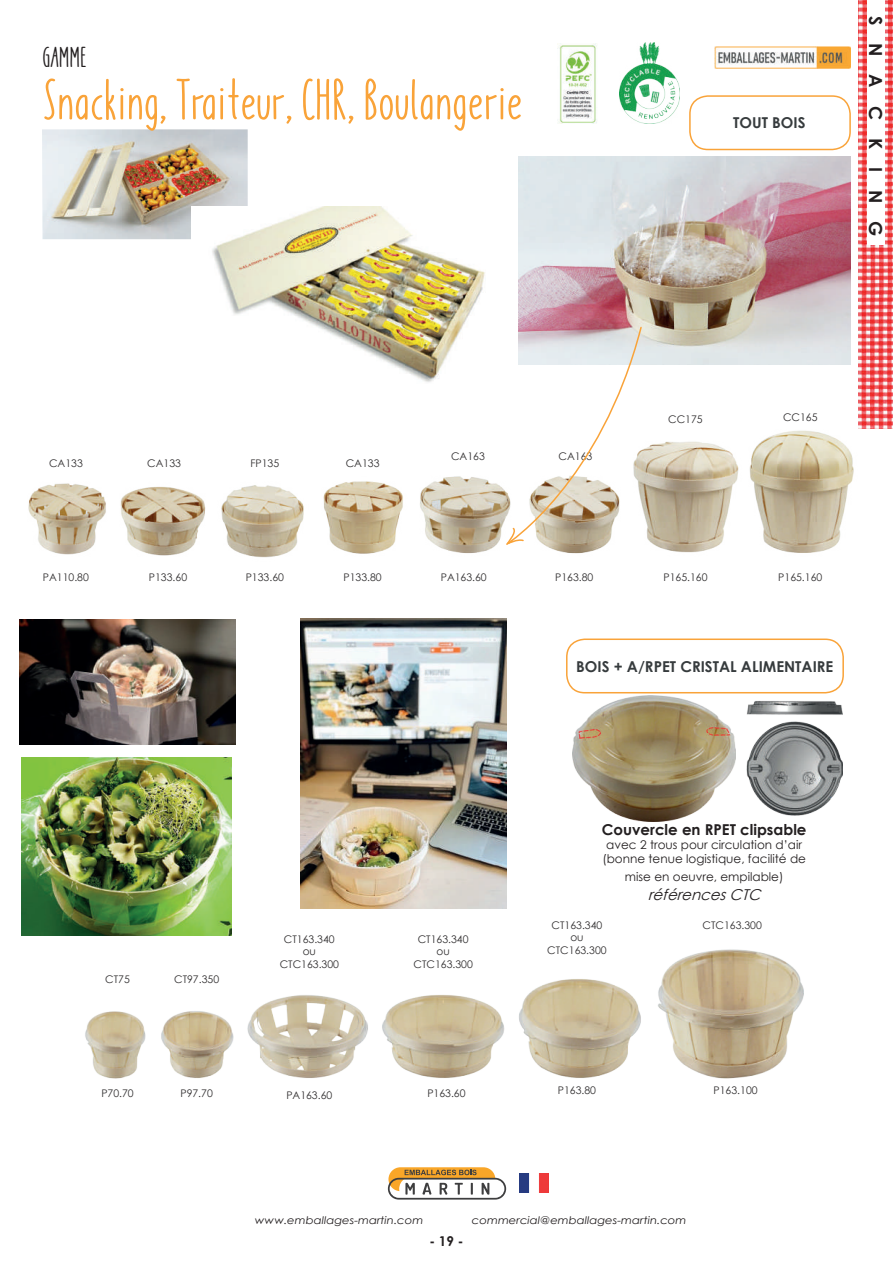
<style>
.page{position:relative;width:893px;height:1263px;background:#fff}
.page>*{position:absolute;margin:0;border:0;box-sizing:border-box;transform-origin:0 0}
.t1{font:54px "KEYLIME Demo";color:#f9a339;scale:1.11 1}
.t2{font:27px "KEYLIME Demo";color:#231f20;scale:1.11 1}
.t3{font:700 18px "Century Gothic";letter-spacing:1em;color:#231f20}
.t4{font:700 15px "Century Gothic";color:#363b3d}
.t5{font:700 15px "Century Gothic";color:#231f20}
.t6{font:italic 15px "Century Gothic";color:#231f20}
.t7{font:700 13.5px "Century Gothic";color:#231f20}
.t8{font:12px/14.4px "Century Gothic";color:#231f20;text-align:center}
.t9{font:10.5px/12.6px "Century Gothic";color:#312f30;text-align:center}
.t10{font:italic 10.5px "Century Gothic";color:#231f20;scale:1.11 1}
</style>
<div class="page">
<img style="left:519px;top:157px;width:332px;height:207px">
<img style="left:42px;top:129px;width:206px;height:110px">
<img style="left:28px;top:408px;width:864px;height:150px">
<svg style="left:505px;top:326px;width:138px;height:220px"></svg>
<img style="left:191px;top:206px;width:294px;height:176px">
<div style="left:689px;top:95px;width:162px;height:55px;border:2px solid #f9a339;border-radius:18px"></div>
<img style="left:715px;top:47px;width:135px;height:21px">
<img style="left:557px;top:43px;width:40px;height:81px">
<img style="left:619px;top:43px;width:60px;height:81px">
<img style="left:64px;top:935px;width:740px;height:144px">
<img style="left:22px;top:758px;width:210px;height:177px">
<div style="left:566px;top:638px;width:278px;height:55px;border:2px solid #f9a339;border-radius:18px"></div>
<img style="left:573px;top:696px;width:162px;height:125px">
<img style="left:746px;top:701px;width:97px;height:115px">
<img style="left:859px;top:0;width:34px;height:108px">
<img style="left:859px;top:108px;width:34px;height:160px">
<img style="left:859px;top:268px;width:34px;height:160px">
<div style="left:867px;top:1px;width:17px;height:244px;background:#fff"></div>
<img style="left:19px;top:620px;width:216px;height:124px">
<img style="left:300px;top:619px;width:207px;height:289px">
<svg style="left:388px;top:1167px;width:118px;height:32px"></svg>
<img style="left:519px;top:1174px;width:29px;height:19px">
<h2 class="t2" style="left:43px;top:44px;width:42px">GAMME</h2>
<h1 class="t1" style="left:43px;top:75px;width:434px">Snacking, Traiteur, CHR, Boulangerie</h1>
<h3 class="t4" style="left:733px;top:112px;width:74px">TOUT BOIS</h3>
<h3 class="t3" style="left:889px;top:16px;width:222px;rotate:90deg">SNACKING</h3>
<p class="t9" style="left:49px;top:457px;width:35px">CA133</p>
<p class="t9" style="left:43px;top:571px;width:47px">PA110.80</p>
<p class="t9" style="left:147px;top:457px;width:35px">CA133</p>
<p class="t9" style="left:149px;top:571px;width:40px">P133.60</p>
<p class="t9" style="left:250px;top:457px;width:30px">FP135</p>
<p class="t9" style="left:246px;top:571px;width:40px">P133.60</p>
<p class="t9" style="left:346px;top:457px;width:35px">CA133</p>
<p class="t9" style="left:451px;top:450px;width:35px">CA163</p>
<p class="t9" style="left:558px;top:450px;width:35px">CA163</p>
<p class="t9" style="left:668px;top:413px;width:36px">CC175</p>
<p class="t9" style="left:344px;top:571px;width:40px">P133.80</p>
<p class="t9" style="left:663px;top:571px;width:46px">P165.160</p>
<p class="t9" style="left:441px;top:571px;width:47px">PA163.60</p>
<p class="t9" style="left:555px;top:571px;width:40px">P163.80</p>
<p class="t9" style="left:783px;top:411px;width:36px">CC165</p>
<p class="t9" style="left:778px;top:571px;width:46px">P165.160</p>
<h3 class="t4" style="left:576px;top:655px;width:259px">BOIS + A/RPET CRISTAL ALIMENTAIRE</h3>
<p class="t9" style="left:105px;top:972px;width:26px">CT75</p>
<p class="t9" style="left:174px;top:972px;width:47px">CT97.350</p>
<p class="t9" style="left:280px;top:932px;width:61px">CT163.340 ou<br>CTC163.300</p>
<p class="t9" style="left:413px;top:932px;width:61px">CT163.340 ou<br>CTC163.300</p>
<h3 class="t5" style="left:602px;top:818px;width:206px">Couvercle en RPET clipsable</h3>
<p class="t8" style="left:602px;top:837px;width:205px">avec 2 trous pour circulation d’air (bonne tenue logistique, facilité de</p>
<p class="t8" style="left:625px;top:870px;width:160px">mise en oeuvre, empilable)</p>
<h3 class="t6" style="left:648px;top:884px;width:119px">référencesCTC</h3>
<p class="t9" style="left:547px;top:918px;width:61px">CT163.340 ou<br>CTC163.300</p>
<p class="t9" style="left:702px;top:918px;width:61px">CTC163.300</p>
<p class="t9" style="left:101px;top:1086px;width:34px">P70.70</p>
<p class="t9" style="left:427px;top:1086px;width:40px">P163.60</p>
<p class="t9" style="left:714px;top:1084px;width:46px">P163.100</p>
<p class="t9" style="left:558px;top:1084px;width:40px">P163.80</p>
<p class="t9" style="left:180px;top:1086px;width:34px">P97.70</p>
<p class="t9" style="left:286px;top:1089px;width:47px">PA163.60</p>
<p class="t10" style="left:255px;top:1213px;width:153px">www.emballages-martin.com</p>
<p class="t10" style="left:472px;top:1213px;width:195px">commercial@emballages-martin.com</p>
<p class="t7" style="left:429px;top:1231px;width:36px">- 19 -</p>
</div>
